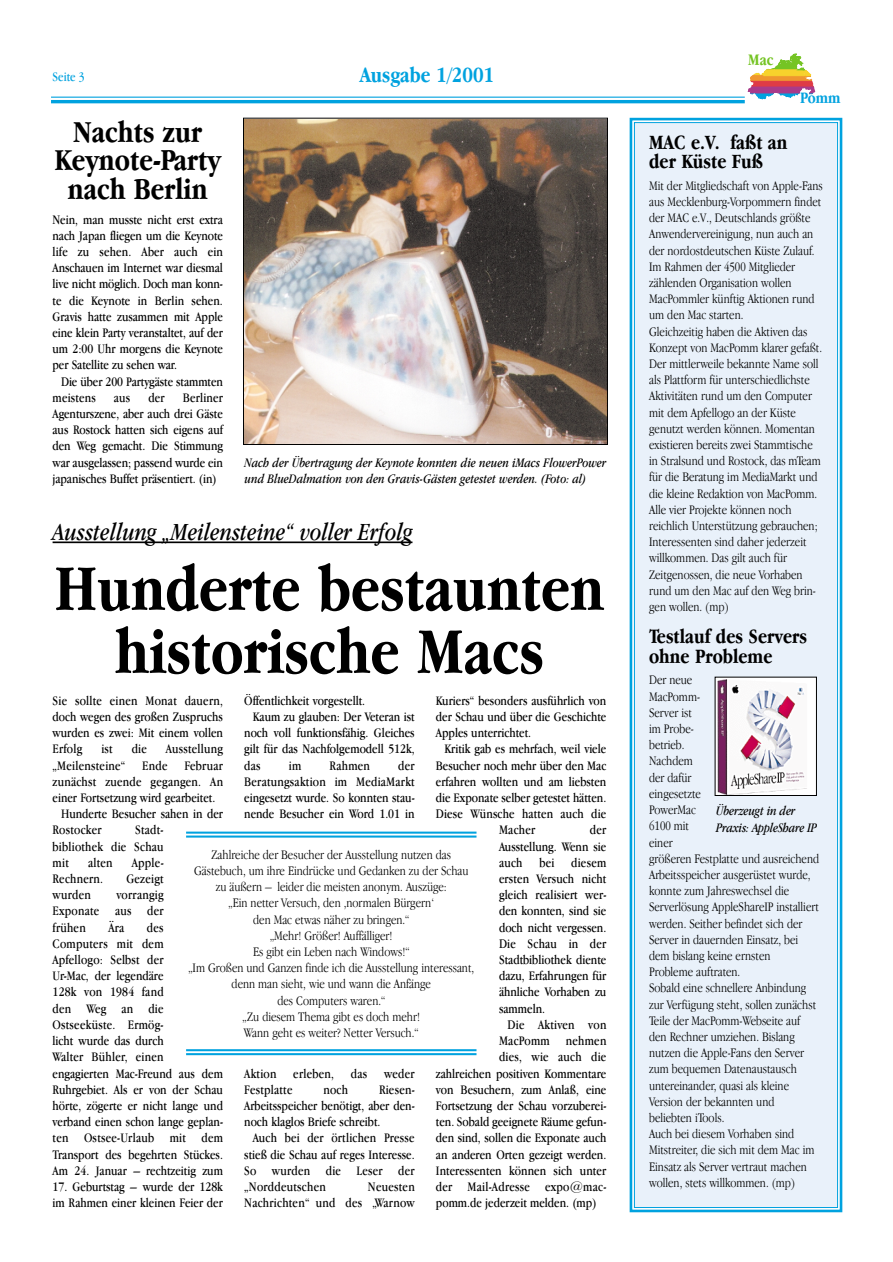
<style>
.page{position:relative;width:893px;height:1262px;background:#fff}
.page>*{position:absolute;margin:0;border:0;box-sizing:border-box;transform-origin:0 0}
.t1{font:700 67.5px/63px "Apple Garamond";color:#000;text-align:center}
.t2{font:700 31.5px/28.5px "Apple Garamond";color:#000;text-align:center}
.t3{font:italic 25.5px "Apple Garamond";color:#000}
.t4{font:700 22.5px "Apple Garamond";color:#00a2df}
.t5{font:700 21px/19.5px "Apple Garamond";color:#000}
.t6{font:700 16.65px "Apple Garamond";color:#75c424}
.t7{font:700 16.5px "Apple Garamond";color:#00a2df}
.t8{font:13.5px/16.2px "Apple Garamond";color:#000;text-align:justify}
.t9{font:300 13.5px/16.2px "Apple Garamond";color:#000}
.t10{font:13.5px/16.2px "Apple Garamond";letter-spacing:.02em;color:#000}
.t11{font:italic 13.5px/16.2px "Apple Garamond";color:#000}
.t12{font:13.5px "Apple Garamond";color:#00a2df}
</style>
<div class="page">
<hr style="left:51px;top:97px;width:693px;height:1px;background:#00a2df">
<hr style="left:51px;top:100px;width:693px;height:3px;background:#00a2df">
<svg style="left:748px;top:54px;width:66px;height:45px"></svg>
<div style="left:635px;top:123px;width:202px;height:1084px;background:#e9f1fa"></div>
<div style="left:629px;top:118px;width:213px;height:1094px;border:3px solid #00a2df"></div>
<div style="left:634px;top:122px;width:204px;height:1086px;border:1px solid #00a2df"></div>
<hr style="left:53px;top:541px;width:325px;height:2px;background:#000">
<hr style="left:378px;top:541px;width:34px;height:2px;background:#000">
<hr style="left:186px;top:831px;width:290px;height:2px;background:#00a2df">
<hr style="left:186px;top:835px;width:290px;height:2px;background:#00a2df">
<hr style="left:186px;top:1049px;width:290px;height:2px;background:#00a2df">
<hr style="left:186px;top:1053px;width:290px;height:2px;background:#00a2df">
<img style="left:245px;top:120px;width:361px;height:323px">
<div style="left:243px;top:118px;width:365px;height:327px;border:1px solid #000"></div>
<img style="left:716px;top:679px;width:98px;height:115px">
<p class="t12" style="left:53px;top:71px;width:34px">Seite 3</p>
<h2 class="t2" style="left:54px;top:120px;width:168px">Nachts zur<br>Keynote-Party nach Berlin</h2>
<p class="t8" style="left:53px;top:212px;width:172px">Nein, man musste nicht erst extra nach Japan fliegen um die Keynote life zu sehen. Aber auch ein Anschauen im Internet war diesmal live nicht möglich. Doch man konn&shy;te die Keynote in Berlin sehen.<br>Gravis hatte zusammen mit Apple eine klein Party veranstaltet, auf der um 2:00 Uhr morgens die Keynote per Satellite zu sehen war.</p>
<p class="t8" style="left:53px;top:374px;width:172px;text-indent:9px">Die über 200 Partygäste stammten meistens</p>
<p class="t8" style="left:53px;top:390px;width:172px;text-indent:130px">Berliner Agenturszene, aber auch drei Gäste aus Rostock hatten sich eigens auf den Weg gemacht. Die Stimmung war ausgelassen; passend wurde ein japanisches Buffet präsentiert. (in)</p>
<p class="t8" style="left:114px;top:390px;width:18px">aus</p>
<p class="t8" style="left:148px;top:390px;width:18px">der</p>
<h3 class="t4" style="left:360px;top:66px;width:136px">Ausgabe 1/2001</h3>
<p class="t11" style="left:244px;top:456px;width:363px">Nach der Übertragung der Keynote konnten die neuen iMacs FlowerPower und BlueDalmation von den Gravis-Gästen getestet werden. (Foto: al)</p>
<h3 class="t3" style="left:53px;top:521px;width:361px">Ausstellung „Meilensteine“ voller Erfolg</h3>
<h1 class="t1" style="left:54px;top:562px;width:551px">Hunderte bestaunten historische Macs</h1>
<p class="t8" style="left:244px;top:693px;width:122px">Öffentlichkeit vorgestellt.</p>
<p class="t8" style="left:253px;top:709px;width:163px">Kaum zu glauben: Der Veteran ist</p>
<p class="t8" style="left:244px;top:726px;width:172px">noch voll funktionsfähig. Gleiches</p>
<p class="t8" style="left:244px;top:742px;width:172px">gilt für das Nachfolgemodell 512k,</p>
<p class="t8" style="left:244px;top:758px;width:18px">das</p>
<p class="t8" style="left:289px;top:758px;width:14px">im</p>
<p class="t8" style="left:329px;top:758px;width:42px">Rahmen</p>
<p class="t8" style="left:53px;top:693px;width:172px">Sie sollte einen Monat dauern, doch wegen des großen Zuspruchs wurden es zwei: Mit einem vollen Erfolg</p>
<p class="t8" style="left:436px;top:693px;width:172px">Kuriers“ besonders ausführlich von der Schau und über die Geschichte Apples unterrichtet.</p>
<p class="t8" style="left:444px;top:742px;width:163px">Kritik gab es mehrfach, weil viele</p>
<p class="t8" style="left:436px;top:758px;width:172px">Besucher noch mehr über den Mac</p>
<p class="t8" style="left:436px;top:774px;width:172px">erfahren wollten und am liebsten</p>
<p class="t8" style="left:436px;top:790px;width:172px">die Exponate selber getestet hätten.</p>
<p class="t8" style="left:436px;top:807px;width:172px">Diese Wünsche hatten auch die</p>
<p class="t8" style="left:499px;top:823px;width:38px">Macher</p>
<p class="t8" style="left:101px;top:742px;width:13px">ist</p>
<p class="t8" style="left:132px;top:742px;width:17px">die</p>
<p class="t10" style="left:166px;top:742px;width:59px">Ausstellung</p>
<p class="t10" style="left:53px;top:758px;width:172px">„Meilensteine“ Ende Februar</p>
<p class="t10" style="left:53px;top:774px;width:172px">zunächst zuende gegangen. An</p>
<p class="t8" style="left:53px;top:790px;width:164px">einer Fortsetzung wird gearbeitet.</p>
<p class="t8" style="left:61px;top:807px;width:163px">Hunderte Besucher sahen in der</p>
<p class="t8" style="left:53px;top:823px;width:51px">Rostocker</p>
<p class="t8" style="left:244px;top:758px;width:172px;text-indent:154px">der Beratungsaktion im MediaMarkt eingesetzt wurde. So konnten stau&shy;nende Besucher ein Word 1.01 in</p>
<p class="t8" style="left:53px;top:823px;width:113px;text-indent:83px">Stadt&shy;bibliothek die Schau mit</p>
<p class="t8" style="left:499px;top:823px;width:109px;text-indent:91px">der Ausstellung. Wenn sie auch bei diesem ersten Versuch nicht gleich realisiert wer&shy;den konnten, sind sie doch nicht vergessen.<br>Die Schau in der Stadtbibliothek diente dazu, Erfahrungen für ähnliche Vorhaben zu sammeln.</p>
<p class="t10" style="left:507px;top:1017px;width:100px">Die Aktiven von</p>
<p class="t10" style="left:499px;top:1033px;width:109px">MacPomm nehmen</p>
<p class="t10" style="left:499px;top:1050px;width:109px">dies, wie auch die</p>
<p class="t8" style="left:436px;top:1066px;width:172px">zahlreichen positiven Kommentare</p>
<p class="t8" style="left:436px;top:1082px;width:172px">von Besuchern, zum Anlaß, eine</p>
<p class="t8" style="left:436px;top:1098px;width:172px">Fortsetzung der Schau vorzuberei-</p>
<p class="t8" style="left:436px;top:1114px;width:172px">ten. Sobald geeignete Räume gefun-</p>
<p class="t8" style="left:436px;top:1131px;width:172px">den sind, sollen die Exponate auch</p>
<p class="t8" style="left:436px;top:1147px;width:172px">an anderen Orten gezeigt werden.</p>
<p class="t8" style="left:436px;top:1163px;width:172px">Interessenten können sich unter</p>
<p class="t10" style="left:436px;top:1179px;width:172px">der Mail-Adresse expo@mac-</p>
<p class="t8" style="left:436px;top:1195px;width:162px">pomm.de jederzeit melden. (mp)</p>
<p class="t9" style="left:188px;top:847px;width:287px;text-align:center">Zahlreiche der Besucher der Ausstellung nutzen das Gästebuch, um ihre Eindrücke und Gedanken zu der Schau zu äußern – leider die meisten anonym. Auszüge:<br>„Ein netter Versuch, den ,normalen Bürgern‘<br>den Mac etwas näher zu bringen.“<br>„Mehr! Größer! Auffälliger!<br>Es gibt ein Leben nach Windows!“<br>„Im Großen und Ganzen finde ich die Ausstellung interessant, denn man sieht, wie und wann die Anfänge<br>des Computers waren.“<br>„Zu diesem Thema gibt es doch mehr!<br>Wann geht es weiter? Netter Versuch.“</p>
<p class="t8" style="left:88px;top:855px;width:26px">alten</p>
<p class="t8" style="left:132px;top:855px;width:33px">Apple-</p>
<p class="t10" style="left:53px;top:871px;width:52px">Rechnern.</p>
<p class="t10" style="left:126px;top:871px;width:39px">Gezeigt</p>
<p class="t8" style="left:53px;top:888px;width:40px">wurden</p>
<p class="t8" style="left:53px;top:888px;width:113px;text-indent:64px">vorrangig Exponate aus der frühen</p>
<p class="t8" style="left:108px;top:920px;width:18px">Ära</p>
<p class="t8" style="left:53px;top:920px;width:172px;text-align:left;text-indent:94px">des<br>Computers mit dem<br>Apfellogo: Selbst der<br>Ur-Mac, der legendäre<br>128k von 1984 fand<br>den Weg an die<br>Ostseeküste. Ermög-<br>licht wurde das durch<br>Walter Bühler, einen engagierten Mac-Freund aus dem<br>Ruhrgebiet. Als er von der Schau hörte, zögerte er nicht lange und verband einen schon lange geplan&shy;ten Ostsee-Urlaub mit dem<br>Transport des begehrten Stückes.<br>Am 24. Januar – rechtzeitig zum</p>
<p class="t8" style="left:53px;top:1179px;width:172px">17. Geburtstag – wurde der 128k im Rahmen einer kleinen Feier der</p>
<p class="t10" style="left:244px;top:1066px;width:172px">Aktion erleben, das weder<br>Festplatte</p>
<p class="t8" style="left:323px;top:1082px;width:26px">noch</p>
<p class="t8" style="left:244px;top:1082px;width:172px;text-indent:135px">Riesen-Arbeitsspeicher benötigt, aber den&shy;noch klaglos Briefe schreibt.</p>
<p class="t8" style="left:244px;top:1131px;width:172px;text-indent:9px">Auch bei der örtlichen Presse stieß die Schau auf reges Interesse.<br>So wurden die Leser der „Norddeutschen</p>
<p class="t10" style="left:244px;top:1179px;width:172px;text-align:right">Neuesten<br>Nachrichten“ und des „Warnow</p>
<p class="t6" style="left:748px;top:53px;width:27px">Mac</p>
<p class="t7" style="left:800px;top:92px;width:42px">Pomm</p>
<h3 class="t5" style="left:649px;top:134px;width:140px">MAC e.V. faßt an der Küste Fuß</h3>
<p class="t9" style="left:649px;top:178px;width:175px">Mit der Mitgliedschaft von Apple-Fans aus Mecklenburg-Vorpommern findet der MAC e.V., Deutschlands größte Anwendervereinigung, nun auch an der nordostdeutschen Küste Zulauf.<br>Im Rahmen der 4500 Mitglieder zählenden Organisation wollen MacPommler künftig Aktionen rund um den Mac starten.<br>Gleichzeitig haben die Aktiven das Konzept von MacPomm klarer gefaßt.<br>Der mittlerweile bekannte Name soll als Plattform für unterschiedlichste Aktivitäten rund um den Computer mit dem Apfellogo an der Küste genutzt werden können. Momentan existieren bereits zwei Stammtische in Stralsund und Rostock, das mTeam für die Beratung im MediaMarkt und die kleine Redaktion von MacPomm.<br>Alle vier Projekte können noch reichlich Unterstützung gebrauchen; Interessenten sind daher jederzeit willkommen. Das gilt auch für Zeitgenossen, die neue Vorhaben rund um den Mac auf den Weg brin&shy;gen wollen. (mp)</p>
<h3 class="t5" style="left:649px;top:628px;width:159px">Testlauf des Servers ohne Probleme</h3>
<p class="t9" style="left:649px;top:673px;width:171px">Der neue<br>MacPomm-<br>Server ist<br>im Probe-<br>betrieb.<br>Nachdem<br>der dafür<br>eingesetzte<br>PowerMac<br>6100 mit<br>einer<br>größeren Festplatte und ausreichend<br>Arbeitsspeicher ausgerüstet wurde, konnte zum Jahreswechsel die<br>Serverlösung AppleShareIP installiert werden. Seither befindet sich der<br>Server in dauernden Einsatz, bei dem bislang keine ernsten<br>Probleme auftraten.<br>Sobald eine schnellere Anbindung zur Verfügung steht, sollen zunächst<br>Teile der MacPomm-Webseite auf den Rechner umziehen. Bislang nutzen die Apple-Fans den Server zum bequemen Datenaustausch untereinander, quasi als kleine<br>Version der bekannten und beliebten iTools.<br>Auch bei diesem Vorhaben sind<br>Mitstreiter, die sich mit dem Mac im<br>Einsatz als Server vertraut machen wollen, stets willkommen. (mp)</p>
<p class="t11" style="left:716px;top:804px;width:102px">Überzeugt in der<br>Praxis: AppleShare IP</p>
</div>
